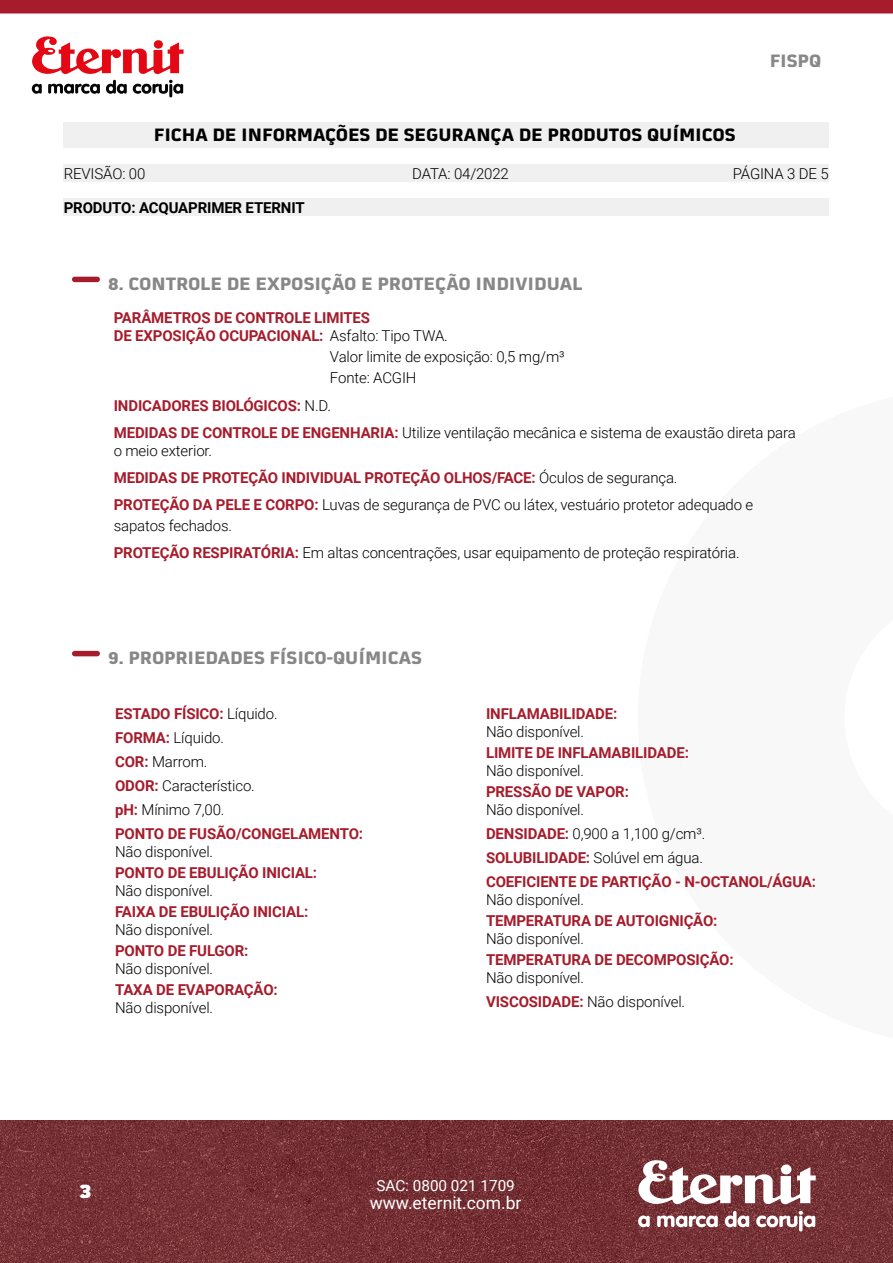
<style>
.page{position:relative;width:893px;height:1263px;background:#fff}
.page>*{position:absolute;margin:0;border:0;box-sizing:border-box;transform-origin:0 0}
.t1{font:900 19.5px "Martian B Thai";color:#fff}
.t2{font:700 17.55px "Martian B Thai";color:#878787}
.t3{font:700 17.55px "Martian B Thai";color:#000}
.t4{font:17.4px "Roboto";color:#fff}
.t5{font:15.3px "Roboto";color:#fff}
.t6{font:300 15px/27px "Roboto";letter-spacing:-.01em;color:#000}
.t7{font:700 15px/24px "Roboto";letter-spacing:-.01em;color:#a61c2c}
.t8{font:700 15px "Roboto";letter-spacing:-.01em;color:#000}
.s1{font-weight:300;color:#000}
.s2{font-weight:700;color:#a61c2c}
</style>
<div class="page">
<img style="left:0;top:1120px;width:892px;height:143px">
<svg style="left:638px;top:1159px;width:178px;height:45px"></svg>
<svg style="left:638px;top:1215px;width:12px;height:12px"></svg>
<svg style="left:657px;top:1215px;width:61px;height:12px"></svg>
<svg style="left:725px;top:1211px;width:24px;height:16px"></svg>
<svg style="left:756px;top:1211px;width:59px;height:20px"></svg>
<div style="left:64px;top:122px;width:765px;height:25px;background:#f0f0f0"></div>
<div style="left:64px;top:164px;width:765px;height:18px;background:#f0f0f0"></div>
<div style="left:64px;top:198px;width:765px;height:18px;background:#f0f0f0"></div>
<svg style="left:0;top:0;width:893px;height:14px"></svg>
<div style="left:72px;top:277px;width:28px;height:5px;background:#a61c2c;border-radius:3px"></div>
<div style="left:72px;top:651px;width:28px;height:5px;background:#a61c2c;border-radius:3px"></div>
<svg style="left:106px;top:80px;width:21px;height:14px"></svg>
<svg style="left:32px;top:84px;width:10px;height:10px"></svg>
<svg style="left:32px;top:36px;width:152px;height:38px"></svg>
<svg style="left:48px;top:84px;width:52px;height:10px"></svg>
<svg style="left:133px;top:80px;width:50px;height:17px"></svg>
<p class="t3" style="left:154px;top:120px;width:583px">FICHA DE INFORMAÇÕES DE SEGURANÇA DE PRODUTOS QUÍMICOS</p>
<p class="t2" style="left:770px;top:46px;width:53px">FISPQ</p>
<p class="t6" style="left:64px;top:160px;width:83px">REVISÃO: 00</p>
<p class="t6" style="left:412px;top:160px;width:98px">DATA: 04/2022</p>
<p class="t6" style="left:733px;top:160px;width:98px">PÁGINA 3 DE 5</p>
<p class="t8" style="left:64px;top:197px;width:242px">PRODUTO: ACQUAPRIMER ETERNIT</p>
<p class="t2" style="left:108px;top:268px;width:476px">8. CONTROLE DE EXPOSIÇÃO E PROTEÇÃO INDIVIDUAL</p>
<p class="t7" style="left:114px;top:308px;width:336px;line-height:18px">PARÂMETROS DE CONTROLE LIMITES<br>DE EXPOSIÇÃO OCUPACIONAL: <span class="s1">Asfalto: Tipo TWA.</span></p>
<p class="t6" style="left:330px;top:346px;width:236px;line-height:21px">Valor limite de exposição: 0,5 mg/m³<br>Fonte: ACGIH</p>
<p class="t6" style="left:114px;top:392px;width:683px"><span class="s2">INDICADORES BIOLÓGICOS:</span> N.D.<br><span class="s2">MEDIDAS DE CONTROLE DE ENGENHARIA:</span> Utilize ventilação mecânica e sistema de exaustão direta para</p>
<p class="t6" style="left:114px;top:437px;width:641px">o meio exterior.<br><span class="s2">MEDIDAS DE PROTEÇÃO INDIVIDUAL PROTEÇÃO OLHOS/FACE:</span> Óculos de segurança.<br><span class="s2">PROTEÇÃO DA PELE E CORPO:</span> Luvas de segurança de PVC ou látex, vestuário protetor adequado e</p>
<p class="t6" style="left:114px;top:512px;width:627px">sapatos fechados.<br><span class="s2">PROTEÇÃO RESPIRATÓRIA:</span> Em altas concentrações, usar equipamento de proteção respiratória.</p>
<p class="t2" style="left:108px;top:642px;width:315px">9. PROPRIEDADES FÍSICO-QUÍMICAS</p>
<p class="t7" style="left:115px;top:701px;width:250px">ESTADO FÍSICO: <span class="s1">Líquido.<br></span>FORMA: <span class="s1">Líquido.<br></span>COR: <span class="s1">Marrom.<br></span>ODOR: <span class="s1">Característico.<br></span>pH: <span class="s1">Mínimo 7,00.<br></span>PONTO DE FUSÃO/CONGELAMENTO:</p>
<p class="t6" style="left:115px;top:837px;width:100px">Não disponível.</p>
<p class="t7" style="left:115px;top:860px;width:204px">PONTO DE EBULIÇÃO INICIAL:</p>
<p class="t6" style="left:115px;top:876px;width:100px">Não disponível.</p>
<p class="t7" style="left:115px;top:899px;width:195px">FAIXA DE EBULIÇÃO INICIAL:</p>
<p class="t6" style="left:115px;top:915px;width:100px">Não disponível.</p>
<p class="t7" style="left:115px;top:938px;width:135px">PONTO DE FULGOR:</p>
<p class="t6" style="left:115px;top:954px;width:100px">Não disponível.</p>
<p class="t7" style="left:115px;top:977px;width:164px">TAXA DE EVAPORAÇÃO:</p>
<p class="t6" style="left:115px;top:993px;width:100px">Não disponível.</p>
<p class="t7" style="left:486px;top:701px;width:133px">INFLAMABILIDADE:</p>
<p class="t6" style="left:486px;top:717px;width:100px">Não disponível.</p>
<p class="t7" style="left:486px;top:740px;width:204px">LIMITE DE INFLAMABILIDADE:</p>
<p class="t6" style="left:486px;top:756px;width:100px">Não disponível.</p>
<p class="t7" style="left:486px;top:779px;width:144px">PRESSÃO DE VAPOR:</p>
<p class="t7" style="left:486px;top:797px;width:332px"><span class="s1">Não disponível.<br></span>DENSIDADE: <span class="s1">0,900 a 1,100 g/cm³.<br></span>SOLUBILIDADE: <span class="s1">Solúvel em água.<br></span>COEFICIENTE DE PARTIÇÃO - N-OCTANOL/ÁGUA:</p>
<p class="t6" style="left:486px;top:885px;width:100px">Não disponível.</p>
<p class="t7" style="left:486px;top:908px;width:233px">TEMPERATURA DE AUTOIGNIÇÃO:</p>
<p class="t6" style="left:486px;top:924px;width:100px">Não disponível.</p>
<p class="t7" style="left:486px;top:947px;width:249px">TEMPERATURA DE DECOMPOSIÇÃO:</p>
<p class="t6" style="left:486px;top:965px;width:201px;line-height:24px">Não disponível.<br><span class="s2">VISCOSIDADE:</span> Não disponível.</p>
<h1 class="t1" style="left:79px;top:1174px;width:14px">3</h1>
<p class="t5" style="left:376px;top:1175px;width:140px">SAC: 0800 021 1709</p>
<p class="t4" style="left:370px;top:1191px;width:153px">www.eternit.com.br</p>
</div>
